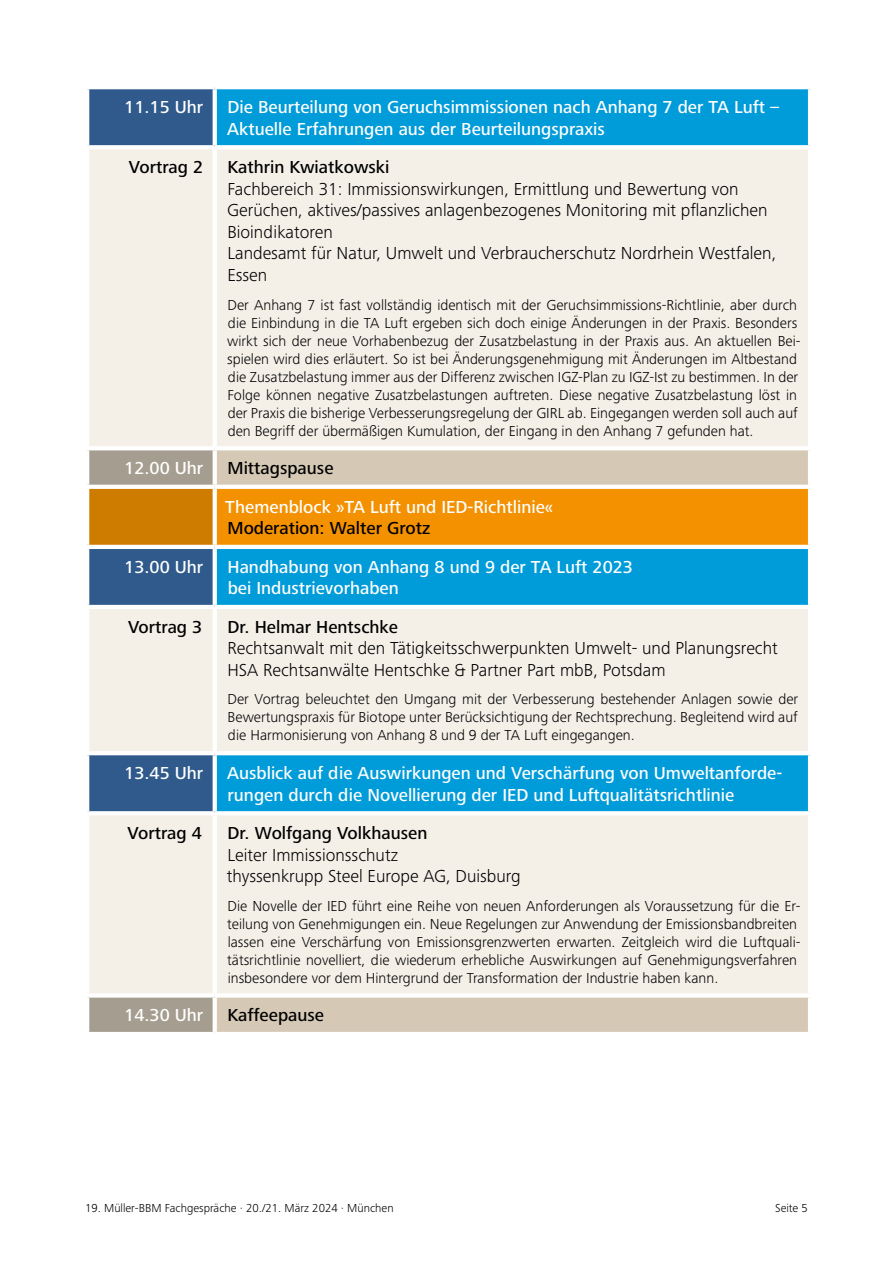
<style>
.page{position:relative;width:893px;height:1263px;background:#fff}
.page>*{position:absolute;margin:0;border:0;box-sizing:border-box;transform-origin:0 0}
.t1{font:300 18px/21.6px "Frutiger Next Pro";color:#000}
.t2{font:500 18px/21.6px "Frutiger Next Pro";color:#fff}
.t3{font:500 18px "Frutiger Next Pro";color:#000}
.t4{font:300 15px/18px "Frutiger Next Pro";color:#000}
.t5{font:300 12px "Frutiger Next Pro";color:#000}
</style>
<div class="page">
<div style="left:89px;top:89px;width:124px;height:56px;background:#2f5a8b"></div>
<div style="left:217px;top:89px;width:591px;height:56px;background:#009bd9"></div>
<div style="left:89px;top:149px;width:719px;height:297px;background:#f4f0e8"></div>
<svg style="left:89px;top:450px;width:124px;height:582px;background:#bdc3c7"></svg>
<svg style="left:217px;top:450px;width:591px;height:582px;background:#b9d7dd"></svg>
<div style="left:87px;top:487px;width:128px;height:60px;background:#ce7c00"></div>
<div style="left:215px;top:487px;width:595px;height:60px;background:#f39100"></div>
<svg style="left:213px;top:89px;width:4px;height:56px"></svg>
<svg style="left:87px;top:145px;width:128px;height:2px"></svg>
<svg style="left:215px;top:145px;width:595px;height:1px"></svg>
<hr style="left:213px;top:149px;width:4px;height:297px;background:#fff">
<svg style="left:87px;top:485px;width:128px;height:4px"></svg>
<hr style="left:85px;top:489px;width:4px;height:56px;background:#fff">
<svg style="left:215px;top:485px;width:595px;height:4px"></svg>
<svg style="left:213px;top:489px;width:4px;height:56px"></svg>
<hr style="left:808px;top:489px;width:4px;height:56px;background:#fff">
<hr style="left:85px;top:545px;width:130px;height:4px;background:#fff">
<hr style="left:215px;top:545px;width:597px;height:4px;background:#fff">
<svg style="left:213px;top:549px;width:4px;height:56px"></svg>
<hr style="left:85px;top:605px;width:130px;height:4px;background:#fff">
<hr style="left:215px;top:605px;width:597px;height:4px;background:#fff">
<hr style="left:85px;top:751px;width:130px;height:4px;background:#fff">
<hr style="left:215px;top:751px;width:597px;height:4px;background:#fff">
<svg style="left:213px;top:755px;width:4px;height:56px"></svg>
<svg style="left:87px;top:811px;width:128px;height:4px"></svg>
<svg style="left:215px;top:811px;width:595px;height:4px"></svg>
<div style="left:85px;top:993px;width:130px;height:5px;background:#fff"></div>
<div style="left:215px;top:993px;width:597px;height:5px;background:#fff"></div>
<p class="t2" style="left:124px;top:96px;width:81px">11.15 Uhr</p>
<p class="t2" style="left:227px;top:96px;width:553px">Die Beurteilung von Geruchsimmissionen nach Anhang 7 der TA Luft –<br>Aktuelle Erfahrungen aus der Beurteilungspraxis</p>
<p class="t3" style="left:129px;top:157px;width:76px">Vortrag 2</p>
<p class="t3" style="left:227px;top:157px;width:164px">Kathrin Kwiatkowski</p>
<p class="t1" style="left:227px;top:178px;width:551px">Fachbereich 31: Immissionswirkungen, Ermittlung und Bewertung von Gerüchen, aktives/passives anlagenbezogenes Monitoring mit pflanzlichen Bioindikatoren<br>Landesamt für Natur, Umwelt und Verbraucherschutz Nordrhein Westfalen, Essen</p>
<p class="t4" style="left:227px;top:295px;width:575px">Der Anhang 7 ist fast vollständig identisch mit der Geruchsimmissions-Richtlinie, aber durch die Einbindung in die TA Luft ergeben sich doch einige Änderungen in der Praxis. Besonders wirkt sich der neue Vorhabenbezug der Zusatzbelastung in der Praxis aus. An aktuellen Bei&shy;spielen wird dies erläutert. So ist bei Änderungsgenehmigung mit Änderungen im Altbestand die Zusatzbelastung immer aus der Differenz zwischen IGZ-Plan zu IGZ-Ist zu bestimmen. In der Folge können negative Zusatzbelastungen auftreten. Diese negative Zusatzbelastung löst in der Praxis die bisherige Verbesserungsregelung der GIRL ab. Eingegangen werden soll auch auf den Begriff der übermäßigen Kumulation, der Eingang in den Anhang 7 gefunden hat.</p>
<p class="t2" style="left:124px;top:457px;width:81px">12.00 Uhr</p>
<p class="t3" style="left:227px;top:458px;width:108px">Mittagspause</p>
<p class="t2" style="left:225px;top:496px;width:330px">Themenblock »TA Luft und IED-Richtlinie«</p>
<p class="t3" style="left:227px;top:518px;width:204px">Moderation: Walter Grotz</p>
<p class="t2" style="left:124px;top:556px;width:81px">13.00 Uhr</p>
<p class="t2" style="left:227px;top:556px;width:407px">Handhabung von Anhang 8 und 9 der TA Luft 2023 bei Industrievorhaben</p>
<p class="t3" style="left:128px;top:616px;width:76px">Vortrag 3</p>
<p class="t3" style="left:227px;top:616px;width:172px">Dr. Helmar Hentschke</p>
<p class="t1" style="left:227px;top:637px;width:552px">Rechtsanwalt mit den Tätigkeitsschwerpunkten Umwelt- und Planungsrecht<br>HSA Rechtsanwälte Hentschke &amp; Partner Part mbB, Potsdam</p>
<p class="t4" style="left:228px;top:690px;width:572px;text-align:justify">Der Vortrag beleuchtet den Umgang mit der Verbesserung bestehender Anlagen sowie der Bewertungspraxis für Biotope unter Berücksichtigung der Rechtsprechung. Begleitend wird auf die Harmonisierung von Anhang 8 und 9 der TA Luft eingegangen.</p>
<p class="t2" style="left:124px;top:762px;width:81px">13.45 Uhr</p>
<p class="t2" style="left:227px;top:762px;width:557px">Ausblick auf die Auswirkungen und Verschärfung von Umweltanforde&shy;rungen durch die Novellierung der IED und Luftqualitätsrichtlinie</p>
<p class="t3" style="left:128px;top:823px;width:76px">Vortrag 4</p>
<p class="t3" style="left:227px;top:823px;width:201px">Dr. Wolfgang Volkhausen</p>
<p class="t1" style="left:227px;top:844px;width:295px">Leiter Immissionsschutz<br>thyssenkrupp Steel Europe AG, Duisburg</p>
<p class="t4" style="left:227px;top:897px;width:575px">Die Novelle der IED führt eine Reihe von neuen Anforderungen als Voraussetzung für die Er&shy;teilung von Genehmigungen ein. Neue Regelungen zur Anwendung der Emissionsbandbreiten lassen eine Verschärfung von Emissionsgrenzwerten erwarten. Zeitgleich wird die Luftquali&shy;tätsrichtlinie novelliert, die wiederum erhebliche Auswirkungen auf Genehmigungsverfahren insbesondere vor dem Hintergrund der Transformation der Industrie haben kann.</p>
<p class="t2" style="left:124px;top:1004px;width:81px">14.30 Uhr</p>
<p class="t3" style="left:227px;top:1005px;width:98px">Kaffeepause</p>
<p class="t5" style="left:85px;top:1201px;width:310px">19. Müller-BBM Fachgespräche · 20./21. März 2024 · München</p>
<p class="t5" style="left:775px;top:1201px;width:34px">Seite 5</p>
</div>
